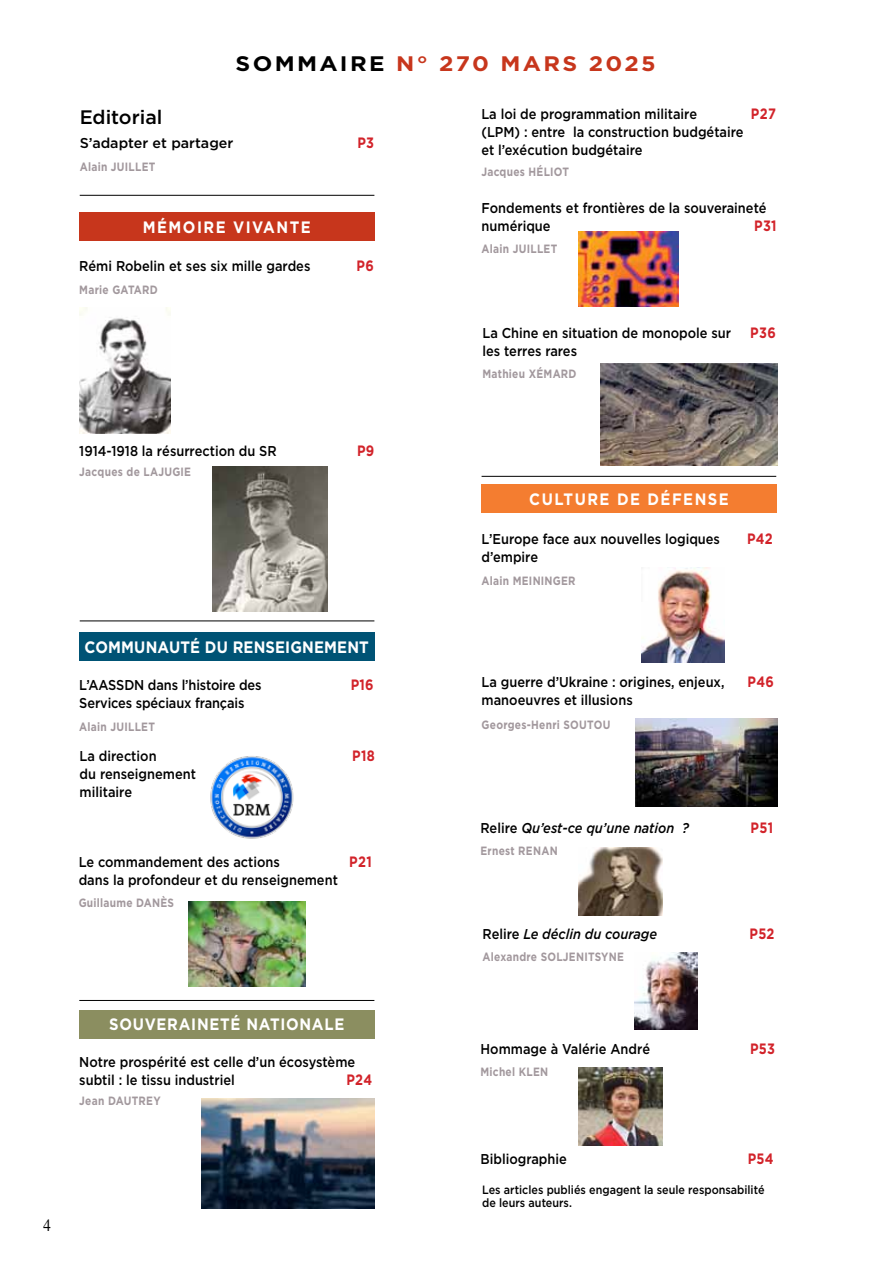
<style>
.page{position:relative;width:893px;height:1263px;background:#fff}
.page>*{position:absolute;margin:0;border:0;box-sizing:border-box;transform-origin:0 0}
.t1{font:700 21px "Gotham";letter-spacing:.095em;color:#c7361c;scale:1.1 1}
.t2{font:700 21px "Gotham";letter-spacing:.1em;color:#000;scale:1.1 1}
.t3{font:500 19.5px "Gotham";color:#000}
.t4{font:700 16.5px "Gotham";letter-spacing:.1em;color:#fff;scale:.9 1}
.t5{font:700 16.5px "Gotham";letter-spacing:.01em;color:#fff;scale:.9 1}
.t6{font:700 16.5px "Gotham";letter-spacing:.05em;color:#fff;scale:.9 1}
.t7{font:16.5px "Dutch 801 BT";color:#000;scale:.95 1}
.t8{font:700 15px "Gotham";letter-spacing:.025em;color:#d2232a;scale:.85 1}
.t9{font:500 14.25px/18px "Gotham";color:#000;scale:.9 1}
.t10{font:italic 500 14.25px "Gotham";color:#000;scale:.9 1}
.t11{font:500 14.25px "Gotham";color:#000}
.t12{font:700 12px "Gotham";letter-spacing:.025em;color:#a2989d;scale:.85 1}
.t13{font:500 12px/13.5px "Gotham";color:#000;scale:.9 1}
.s1{font-style:normal}
</style>
<div class="page">
<hr style="left:80px;top:195px;width:294px;height:1px;background:#000">
<hr style="left:80px;top:620px;width:294px;height:1px;background:#000">
<hr style="left:79px;top:1000px;width:295px;height:1px;background:#000">
<div style="left:79px;top:212px;width:295px;height:29px;background:#c7361c"></div>
<img style="left:79px;top:308px;width:91px;height:125px">
<img style="left:213px;top:467px;width:114px;height:144px">
<div style="left:79px;top:632px;width:295px;height:29px;background:#005375"></div>
<img style="left:210px;top:756px;width:84px;height:83px">
<div style="left:79px;top:1010px;width:295px;height:28px;background:#8b8e60"></div>
<img style="left:201px;top:1098px;width:174px;height:111px">
<img style="left:578px;top:231px;width:101px;height:75px">
<div style="left:482px;top:484px;width:295px;height:29px;background:#f47d30"></div>
<hr style="left:482px;top:476px;width:294px;height:1px;background:#000">
<img style="left:641px;top:568px;width:84px;height:94px">
<img style="left:635px;top:719px;width:143px;height:88px">
<img style="left:188px;top:901px;width:118px;height:85px">
<img style="left:600px;top:363px;width:178px;height:102px">
<img style="left:579px;top:1067px;width:83px;height:78px">
<img style="left:579px;top:847px;width:83px;height:69px">
<img style="left:634px;top:952px;width:64px;height:77px">
<p class="t7" style="left:43px;top:1215px;width:10px">4</p>
<h1 class="t2" style="left:236px;top:51px;width:120px">SOMMAIRE</h1>
<h1 class="t1" style="left:396px;top:51px;width:237px">N° 270 Mars 2025</h1>
<h2 class="t3" style="left:80px;top:106px;width:84px">Editorial</h2>
<p class="t11" style="left:80px;top:135px;width:155px">S’adapter et partager</p>
<p class="t8" style="left:357px;top:134px;width:21px">P3</p>
<p class="t12" style="left:80px;top:160px;width:82px">Alain JUILLET</p>
<p class="t4" style="left:143px;top:218px;width:176px">MéMOIRE VIVANTE</p>
<p class="t9" style="left:79px;top:257px;width:258px">Rémi Robelin et ses six mille gardes</p>
<p class="t8" style="left:357px;top:257px;width:22px">P6</p>
<p class="t12" style="left:79px;top:283px;width:49px">Marie GATARD</p>
<p class="t9" style="left:79px;top:442px;width:221px">1914-1918 la résurrection du SR</p>
<p class="t8" style="left:357px;top:442px;width:22px">P9</p>
<p class="t12" style="left:79px;top:465px;width:131px">Jacques de LAJUGIE</p>
<p class="t5" style="left:85px;top:638px;width:316px">COMMUNAUTé DU RENSEIGNEMENT</p>
<p class="t9" style="left:79px;top:675px;width:204px">L’AASSDN dans l’histoire des</p>
<p class="t8" style="left:351px;top:676px;width:29px">P16</p>
<p class="t9" style="left:79px;top:693px;width:185px">Services spéciaux français</p>
<p class="t12" style="left:79px;top:720px;width:82px">Alain JUILLET</p>
<p class="t9" style="left:80px;top:747px;width:87px">La direction</p>
<p class="t8" style="left:352px;top:747px;width:28px">P18</p>
<p class="t9" style="left:80px;top:765px;width:131px">du renseignement militaire</p>
<p class="t9" style="left:79px;top:853px;width:225px">Le commandement des actions</p>
<p class="t8" style="left:349px;top:853px;width:28px">P21</p>
<p class="t9" style="left:79px;top:871px;width:290px">dans la profondeur et du renseignement</p>
<p class="t12" style="left:79px;top:895px;width:114px">Guillaume DANèS</p>
<p class="t6" style="left:109px;top:1015px;width:66px">SOUVERA</p>
<p class="t6" style="left:191px;top:1015px;width:169px">INETé NATIONALE</p>
<p class="t9" style="left:79px;top:1052px;width:308px">Notre prospérité est celle d’un écosystème subtil : le tissu industriel</p>
<p class="t8" style="left:346px;top:1071px;width:32px">P24</p>
<p class="t12" style="left:79px;top:1094px;width:97px">Jean DAUTREY</p>
<p class="t9" style="left:481px;top:105px;width:241px">La loi de programmation militaire</p>
<p class="t8" style="left:751px;top:105px;width:31px">P27</p>
<p class="t9" style="left:481px;top:123px;width:293px">(LPM) : entre la construction budgétaire et l’exécution budgétaire</p>
<p class="t12" style="left:481px;top:165px;width:104px">Jacques HéLIOT</p>
<p class="t9" style="left:482px;top:198px;width:318px">Fondements et frontières de la souveraineté numérique</p>
<p class="t8" style="left:754px;top:217px;width:28px">P31</p>
<p class="t12" style="left:482px;top:242px;width:82px">Alain JUILLET</p>
<p class="t9" style="left:482px;top:323px;width:278px">La Chine en situation de monopole sur</p>
<p class="t8" style="left:750px;top:324px;width:32px">P36</p>
<p class="t9" style="left:482px;top:341px;width:107px">les terres rares</p>
<p class="t12" style="left:482px;top:367px;width:93px">Mathieu XéMARD</p>
<p class="t4" style="left:529px;top:490px;width:223px">Culture de défense</p>
<p class="t9" style="left:482px;top:529px;width:266px">L’Europe face aux nouvelles logiques</p>
<p class="t8" style="left:747px;top:530px;width:32px">P42</p>
<p class="t9" style="left:482px;top:547px;width:64px">d’empire</p>
<p class="t12" style="left:482px;top:574px;width:94px">Alain MEININGER</p>
<p class="t9" style="left:482px;top:673px;width:271px">La guerre d’Ukraine : origines, enjeux,</p>
<p class="t8" style="left:748px;top:673px;width:33px">P46</p>
<p class="t9" style="left:482px;top:691px;width:169px">manoeuvres et illusions</p>
<p class="t12" style="left:482px;top:718px;width:153px">Georges-Henri SOUTOU</p>
<p class="t10" style="left:480px;top:819px;width:233px"><span class="s1">Relire</span> Qu’est-ce qu’une nation ?</p>
<p class="t8" style="left:751px;top:819px;width:28px">P51</p>
<p class="t12" style="left:480px;top:844px;width:92px">Ernest RENAN</p>
<p class="t10" style="left:482px;top:926px;width:196px"><span class="s1">Relire</span> Le déclin du courage</p>
<p class="t8" style="left:749px;top:925px;width:31px">P52</p>
<p class="t12" style="left:482px;top:950px;width:142px">Alexandre Solj enitsyn</p>
<p class="t12" style="left:617px;top:950px;width:10px">e</p>
<p class="t9" style="left:480px;top:1039px;width:190px">Hommage à Valérie André</p>
<p class="t8" style="left:750px;top:1040px;width:31px">P53</p>
<p class="t12" style="left:480px;top:1065px;width:81px">Michel KLEN</p>
<p class="t9" style="left:480px;top:1150px;width:97px">Bibliographie</p>
<p class="t8" style="left:748px;top:1150px;width:32px">P54</p>
<p class="t13" style="left:482px;top:1182px;width:315px">Les articles publiés engagent la seule responsabilité de leurs auteurs.</p>
</div>
